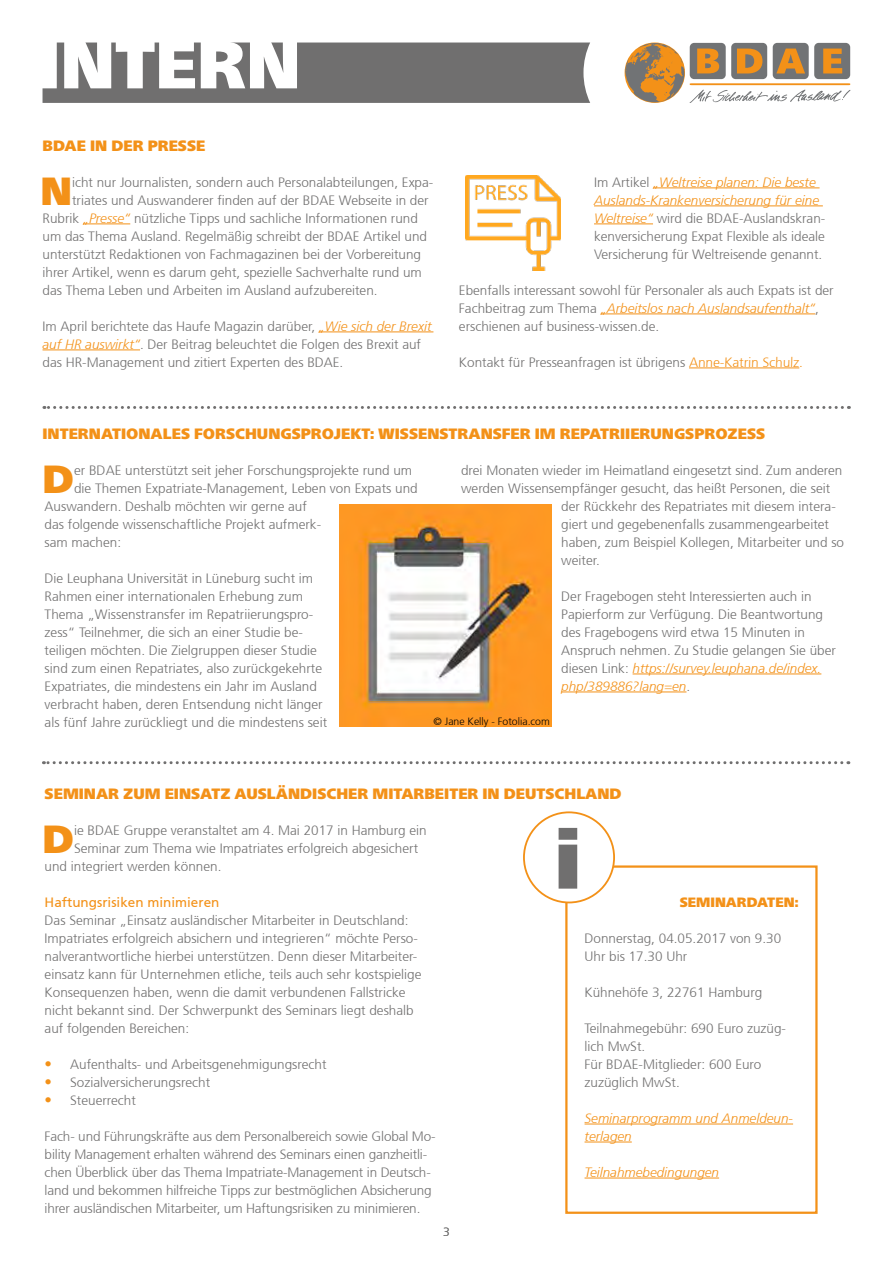
<style>
.page{position:relative;width:893px;height:1263px;background:#fff}
.page>*{position:absolute;margin:0;border:0;box-sizing:border-box;transform-origin:0 0}
.t1{font:84px "Frutiger Neue LT Pro X Black";color:#706f6f}
.t2{font:39.3px "Frutiger Neue LT Pro X Black";color:#f39118}
.t3{font:15px "Frutiger Neue LT Pro X Black";color:#f39118}
.t4{font:300 13.5px/18px "Frutiger";color:#706f6f}
.t5{font:italic 300 13.5px/18px "Frutiger";color:#f39118}
.t6{font:13.5px "Frutiger";color:#f39118}
.t7{font:13.5px "Frutiger Neue LT Pro X Black";color:#f39118}
.t8{font:300 12px "Frutiger";color:#706f6f}
.t9{font:300 10.5px "Frutiger";color:#000}
.s1{font-style:italic;color:#f39118}
.s2{color:#f39118}
.s3{font-family:"Frutiger Neue LT Pro X Black";font-weight:400;font-size:15px;color:#f39118}
</style>
<div class="page">
<svg style="left:625px;top:43px;width:225px;height:60px"></svg>
<svg style="left:42px;top:42px;width:548px;height:61px"></svg>
<hr style="left:83px;top:224px;width:47px;height:1px;background:#f39118">
<hr style="left:319px;top:332px;width:114px;height:1px;background:#f39118">
<hr style="left:43px;top:350px;width:97px;height:1px;background:#f39118">
<hr style="left:653px;top:188px;width:167px;height:1px;background:#f39118">
<hr style="left:594px;top:206px;width:229px;height:1px;background:#f39118">
<hr style="left:594px;top:224px;width:59px;height:1px;background:#f39118">
<hr style="left:601px;top:314px;width:214px;height:1px;background:#f39118">
<hr style="left:689px;top:368px;width:110px;height:1px;background:#f39118">
<hr style="left:633px;top:674px;width:188px;height:1px;background:#f39118">
<hr style="left:561px;top:692px;width:125px;height:1px;background:#f39118">
<svg style="left:44px;top:406px;width:798px;height:3px"></svg>
<img style="left:339px;top:505px;width:213px;height:221px">
<svg style="left:43px;top:761px;width:799px;height:3px"></svg>
<hr style="left:584px;top:1124px;width:209px;height:1px;background:#f39118">
<hr style="left:584px;top:1142px;width:48px;height:1px;background:#f39118">
<hr style="left:584px;top:1178px;width:135px;height:1px;background:#f39118">
<div style="left:565px;top:865px;width:253px;height:349px;border:2px solid #f39118"></div>
<div style="left:524px;top:812px;width:90px;height:90px;background:#fff;border-radius:50%"></div>
<div style="left:523px;top:811px;width:92px;height:92px;border:2px solid #f39118;border-radius:50%"></div>
<img style="left:465px;top:176px;width:95px;height:95px">
<p class="t3" style="left:43px;top:136px;width:164px">BDAE IN DER PRESSE</p>
<h2 class="t2" style="left:40px;top:167px;width:33px">N</h2>
<p class="t4" style="left:72px;top:173px;width:363px">icht nur Journalisten, sondern auch Personalabteilungen, Expa-</p>
<p class="t4" style="left:72px;top:191px;width:358px">triates und Auswanderer finden auf der BDAE Webseite in der</p>
<p class="t4" style="left:43px;top:209px;width:377px">Rubrik <span class="s1">„Presse“</span> nützliche Tipps und sachliche Informationen rund</p>
<p class="t4" style="left:43px;top:227px;width:386px">um das Thema Ausland. Regelmäßig schreibt der BDAE Artikel und</p>
<p class="t4" style="left:43px;top:245px;width:380px">unterstützt Redaktionen von Fachmagazinen bei der Vorbereitung</p>
<p class="t4" style="left:43px;top:263px;width:381px">ihrer Artikel, wenn es darum geht, spezielle Sachverhalte rund um</p>
<p class="t4" style="left:43px;top:281px;width:337px">das Thema Leben und Arbeiten im Ausland aufzubereiten.</p>
<p class="t4" style="left:43px;top:317px;width:390px">Im April berichtete das Haufe Magazin darüber, <span class="s1">„Wie sich der Brexit auf HR auswirkt“</span>. Der Beitrag beleuchtet die Folgen des Brexit auf das HR-Management und zitiert Experten des BDAE.</p>
<p class="t4" style="left:594px;top:173px;width:233px">Im Artikel <span class="s1">„Weltreise planen: Die beste Auslands-Krankenversicherung für eine Weltreise“</span> wird die BDAE-Auslandskran&shy;kenversicherung Expat Flexible als ideale Versicherung für Weltreisende genannt.</p>
<p class="t4" style="left:459px;top:281px;width:376px">Ebenfalls interessant sowohl für Personaler als auch Expats ist der<br>Fachbeitrag zum Thema <span class="s1">„Arbeitslos nach Auslandsaufenthalt“</span>, erschienen auf business-wissen.de.</p>
<p class="t4" style="left:459px;top:353px;width:346px">Kontakt für Presseanfragen ist übrigens <span class="s2">Anne-Katrin Schulz.</span></p>
<p class="t3" style="left:43px;top:424px;width:724px">INTERNATIONALES FORSCHUNGSPROJEKT: WISSENSTRANSFER IM REPATRIIERUNGSPROZESS</p>
<h2 class="t2" style="left:42px;top:455px;width:33px">D</h2>
<p class="t4" style="left:74px;top:461px;width:340px">er BDAE unterstützt seit jeher Forschungsprojekte rund um</p>
<p class="t4" style="left:461px;top:461px;width:383px">drei Monaten wieder im Heimatland eingesetzt sind. Zum anderen</p>
<p class="t4" style="left:461px;top:479px;width:371px">werden Wissensempfänger gesucht, das heißt Personen, die seit</p>
<p class="t4" style="left:561px;top:497px;width:276px">der Rückkehr des Repatriates mit diesem intera-</p>
<p class="t4" style="left:561px;top:515px;width:269px">giert und gegebenenfalls zusammengearbeitet</p>
<p class="t4" style="left:561px;top:533px;width:284px">haben, zum Beispiel Kollegen, Mitarbeiter und so</p>
<p class="t4" style="left:561px;top:551px;width:40px">weiter.</p>
<p class="t4" style="left:561px;top:587px;width:276px">Der Fragebogen steht Interessierten auch in Papierform zur Verfügung. Die Beantwortung des Fragebogens wird etwa 15 Minuten in Anspruch nehmen. Zu Studie gelangen Sie über diesen Link: <span class="s1">https://survey.leuphana.de/index. php/389886?lang=en</span>.</p>
<p class="t9" style="left:433px;top:715px;width:118px">© Jane Kelly - Fotolia.com</p>
<p class="t4" style="left:74px;top:479px;width:345px">die Themen Expatriate-Management, Leben von Expats und</p>
<p class="t4" style="left:45px;top:497px;width:264px">Auswandern. Deshalb möchten wir gerne auf</p>
<p class="t4" style="left:45px;top:515px;width:278px">das folgende wissenschaftliche Projekt aufmerk-</p>
<p class="t4" style="left:45px;top:533px;width:78px">sam machen:</p>
<p class="t4" style="left:45px;top:569px;width:284px">Die Leuphana Universität in Lüneburg sucht im Rahmen einer internationalen Erhebung zum Thema „Wissenstransfer im Repatriierungspro&shy;zess“ Teilnehmer, die sich an einer Studie be&shy;teiligen möchten. Die Zielgruppen dieser Studie sind zum einen Repatriates, also zurückgekehrte Expatriates, die mindestens ein Jahr im Ausland verbracht haben, deren Entsendung nicht länger als fünf Jahre zurückliegt und die mindestens seit</p>
<p class="t3" style="left:45px;top:784px;width:579px">SEMINAR ZUM EINSATZ AUSLÄNDISCHER MITARBEITER IN DEUTSCHLAND</p>
<h2 class="t2" style="left:42px;top:815px;width:33px">D</h2>
<p class="t4" style="left:74px;top:821px;width:354px">ie BDAE Gruppe veranstaltet am 4. Mai 2017 in Hamburg ein</p>
<h1 class="t1" style="left:554px;top:808px;width:29px">i</h1>
<p class="t4" style="left:74px;top:839px;width:345px">Seminar zum Thema wie Impatriates erfolgreich abgesichert</p>
<p class="t4" style="left:45px;top:857px;width:178px">und integriert werden können.</p>
<p class="t6" style="left:45px;top:894px;width:176px">Haftungsrisiken minimieren</p>
<p class="t4" style="left:45px;top:911px;width:378px">Das Seminar „Einsatz ausländischer Mitarbeiter in Deutschland:<br>Impatriates erfolgreich absichern und integrieren“ möchte Perso&shy;nalverantwortliche hierbei unterstützen. Denn dieser Mitarbeiter&shy;einsatz kann für Unternehmen etliche, teils auch sehr kostspielige Konsequenzen haben, wenn die damit verbundenen Fallstricke nicht bekannt sind. Der Schwerpunkt des Seminars liegt deshalb auf folgenden Bereichen:</p>
<p class="t4" style="left:45px;top:1055px;width:283px"><span class="s3">•</span> Aufenthalts- und Arbeitsgenehmigungsrecht</p>
<p class="t4" style="left:45px;top:1073px;width:167px"><span class="s3">•</span> Sozialversicherungsrecht</p>
<p class="t4" style="left:45px;top:1091px;width:93px"><span class="s3">•</span> Steuerrecht</p>
<p class="t4" style="left:45px;top:1127px;width:392px">Fach- und Führungskräfte aus dem Personalbereich sowie Global Mo&shy;bility Management erhalten während des Seminars einen ganzheitli&shy;chen Überblick über das Thema Impatriate-Management in Deutsch&shy;land und bekommen hilfreiche Tipps zur bestmöglichen Absicherung ihrer ausländischen Mitarbeiter, um Haftungsrisiken zu minimieren.</p>
<p class="t7" style="left:680px;top:894px;width:121px">SEMINARDATEN:</p>
<p class="t4" style="left:584px;top:929px;width:198px">Donnerstag, 04.05.2017 von 9.30<br>Uhr bis 17.30 Uhr</p>
<p class="t4" style="left:584px;top:983px;width:179px">Kühnehöfe 3, 22761 Hamburg</p>
<p class="t4" style="left:584px;top:1019px;width:203px">Teilnahmegebühr: 690 Euro zuzüg&shy;lich MwSt.<br>Für BDAE-Mitglieder: 600 Euro zuzüglich MwSt.</p>
<p class="t5" style="left:584px;top:1109px;width:210px">Seminarprogramm und Anmeldeun&shy;terlagen</p>
<p class="t5" style="left:584px;top:1163px;width:136px">Teilnahmebedingungen</p>
<p class="t8" style="left:443px;top:1225px;width:8px">3</p>
</div>
